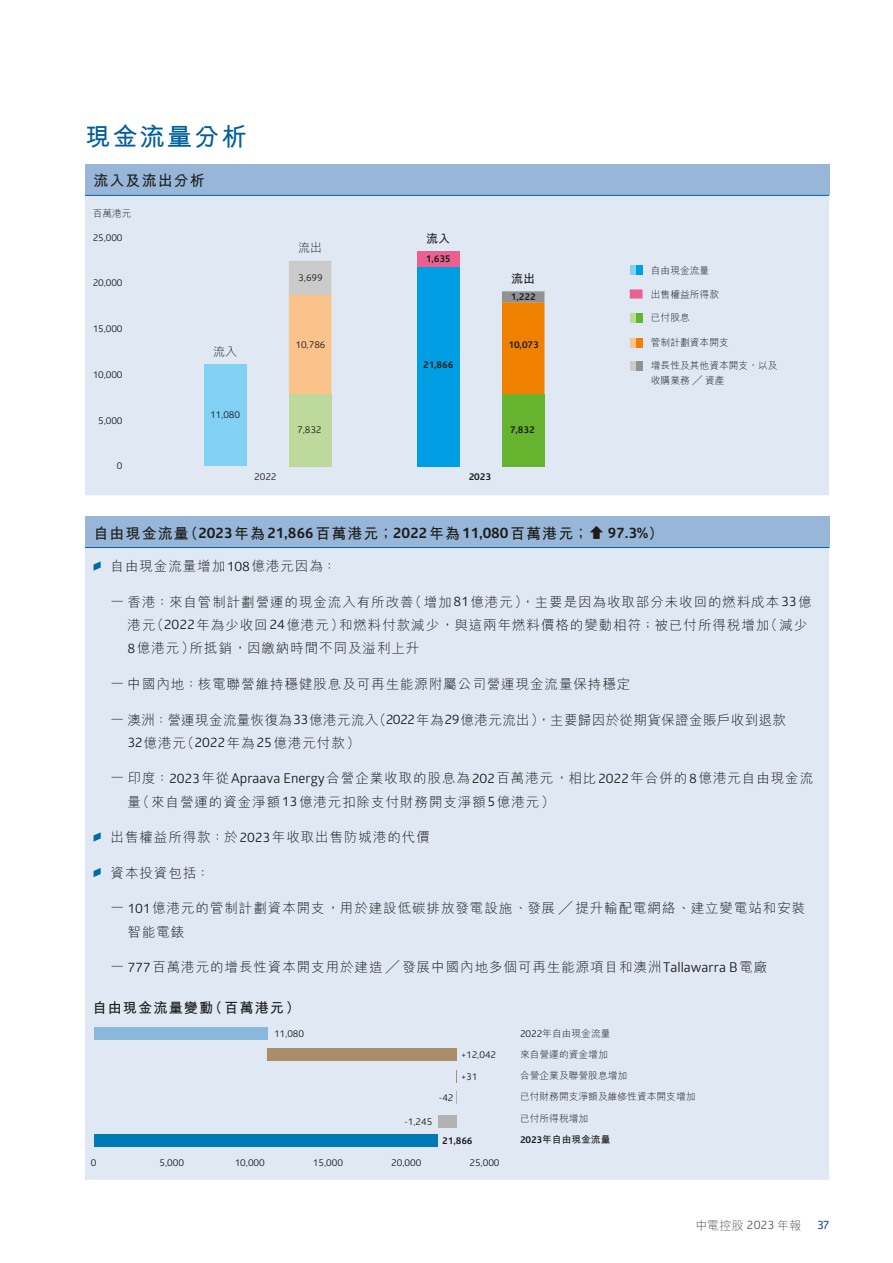
<style>
.page{position:relative;width:893px;height:1263px;background:#fff}
.page>*{position:absolute;margin:0;border:0;box-sizing:border-box;transform-origin:0 0}
.t1{font:700 25.5px "M Hei HK";letter-spacing:.07em;color:#00609c}
.t2{font:700 15px "M Hei HK";letter-spacing:.07em;color:#1c1c1b}
.t3{font:700 15px "Glober";color:#1c1c1b}
.t4{font:700 14.25px "M Hei HK";letter-spacing:.07em;color:#1c1c1b}
.t5{font:300 13.5px/23.2px "M Hei HK";letter-spacing:.07em;color:#1c1c1b}
.t6{font:300 13.5px/23.2px "M Hei HK";letter-spacing:.03em;color:#1c1c1b}
.t7{font:300 12px "M Hei HK";letter-spacing:.005em;color:#575756}
.t8{font:700 12px "M Hei HK";color:#1c1c1b}
.t9{font:300 12px "M Hei HK";color:#1c1c1b}
.t10{font:600 12px "Glober";color:#2659a6}
.t11{font:300 9.75px/14.2px "M Hei HK";color:#1c1c1b}
.t12{font:9.75px "Glober";color:#1c1c1b}
.t13{font:700 9.75px "Glober";color:#1c1c1b}
.s1{font-family:"Glober"}
.s2{font-family:"M Hei HK"}
.s3{font-family:"Glober";font-weight:400}
.s4{font-family:"Glober";font-weight:700}
.s5{font-weight:700}
</style>
<div class="page">
<div style="left:85px;top:165px;width:744px;height:30px;background:#98b6d7"></div>
<div style="left:85px;top:196px;width:744px;height:299px;background:#e0e8f4"></div>
<hr style="left:85px;top:195px;width:744px;height:1px;background:#00609c">
<div style="left:630px;top:361px;width:12px;height:9px;background:#cbcbcb"></div>
<div style="left:636px;top:361px;width:6px;height:9px;background:#929292"></div>
<div style="left:630px;top:265px;width:12px;height:9px;background:#83d0f5"></div>
<div style="left:636px;top:265px;width:6px;height:9px;background:#009fe3"></div>
<div style="left:204px;top:364px;width:42px;height:102px;background:#83d0f5"></div>
<div style="left:417px;top:266px;width:42px;height:200px;background:#009fe3"></div>
<div style="left:417px;top:251px;width:42px;height:15px;background:#ec6090"></div>
<div style="left:502px;top:394px;width:42px;height:72px;background:#65b32e"></div>
<svg style="left:502px;top:291px;width:42px;height:103px;background:#e58310"></svg>
<div style="left:289px;top:394px;width:42px;height:72px;background:#bdd99b"></div>
<svg style="left:289px;top:261px;width:42px;height:133px;background:#eec59b"></svg>
<div style="left:630px;top:314px;width:12px;height:9px;background:#bdd99b"></div>
<div style="left:636px;top:314px;width:6px;height:9px;background:#65b32e"></div>
<div style="left:630px;top:338px;width:12px;height:9px;background:#fac38b"></div>
<div style="left:636px;top:338px;width:6px;height:9px;background:#f08100"></div>
<svg style="left:630px;top:289px;width:12px;height:10px"></svg>
<div style="left:85px;top:516px;width:744px;height:31px;background:#98b6d7"></div>
<div style="left:85px;top:548px;width:744px;height:632px;background:#e0e8f4"></div>
<hr style="left:85px;top:547px;width:744px;height:1px;background:#00609c">
<svg style="left:94px;top:561px;width:7px;height:10px"></svg>
<svg style="left:94px;top:832px;width:7px;height:9px"></svg>
<svg style="left:94px;top:868px;width:7px;height:9px"></svg>
<div style="left:268px;top:1048px;width:189px;height:13px;background:#a98e69"></div>
<div style="left:94px;top:1027px;width:174px;height:13px;background:#8ab8dd"></div>
<div style="left:438px;top:1115px;width:18px;height:13px;background:#b2b2b2"></div>
<svg style="left:457px;top:1070px;width:1px;height:12px"></svg>
<div style="left:94px;top:1134px;width:344px;height:12px;background:#007ab7"></div>
<svg style="left:456px;top:1091px;width:1px;height:13px"></svg>
<h1 class="t1" style="left:85px;top:118px;width:163px">現金流量分析</h1>
<p class="t2" style="left:94px;top:169px;width:113px">流入及流出分析</p>
<p class="t11" style="left:93px;top:206px;width:40px">百萬港元</p>
<p class="t12" style="left:93px;top:230px;width:31px">25,000</p>
<p class="t8" style="left:426px;top:229px;width:25px">流入</p>
<p class="t9" style="left:298px;top:239px;width:25px">流出</p>
<p class="t12" style="left:93px;top:276px;width:31px">20,000</p>
<p class="t12" style="left:93px;top:322px;width:31px">15,000</p>
<p class="t12" style="left:93px;top:368px;width:31px">10,000</p>
<p class="t12" style="left:98px;top:413px;width:26px">5,000</p>
<p class="t12" style="left:117px;top:459px;width:7px">0</p>
<p class="t12" style="left:298px;top:271px;width:26px">3,699</p>
<p class="t13" style="left:426px;top:252px;width:26px">1,635</p>
<p class="t9" style="left:213px;top:343px;width:25px">流入</p>
<p class="t12" style="left:295px;top:338px;width:31px">10,786</p>
<p class="t13" style="left:423px;top:358px;width:32px">21,866</p>
<p class="t12" style="left:210px;top:408px;width:31px">11,080</p>
<p class="t12" style="left:297px;top:423px;width:26px">7,832</p>
<p class="t12" style="left:254px;top:470px;width:24px">2022</p>
<p class="t13" style="left:469px;top:470px;width:24px">2023</p>
<p class="t8" style="left:511px;top:270px;width:25px">流出</p>
<p class="t13" style="left:511px;top:290px;width:26px">1,222</p>
<p class="t13" style="left:508px;top:338px;width:32px">10,073</p>
<p class="t13" style="left:510px;top:423px;width:26px">7,832</p>
<p class="t11" style="left:651px;top:262px;width:60px">自由現金流量</p>
<p class="t11" style="left:651px;top:287px;width:70px">出售權益所得款</p>
<p class="t11" style="left:651px;top:310px;width:40px">已付股息</p>
<p class="t11" style="left:651px;top:335px;width:79px">管制計劃資本開支</p>
<p class="t11" style="left:651px;top:358px;width:128px">增長性及其他資本開支，以及收購業務 ╱ 資產</p>
<p class="t2" style="left:94px;top:522px;width:496px">自由現金流量（<span class="s1">2023</span>年為<span class="s1">21,866</span>百萬港元； <span class="s1">2022</span>年為<span class="s1">11,080</span>百萬港元；</p>
<p class="t3" style="left:608px;top:522px;width:57px">97.3%<span class="s2">）</span></p>
<p class="t5" style="left:111px;top:554px;width:227px">自由現金流量增加<span class="s3">108</span>億港元因為：</p>
<p class="t5" style="left:128px;top:590px;width:686px;text-indent:-17px">一香港：來自管制計劃營運的現金流入有所改善（增加<span class="s3">81</span>億港元），主要是因為收取部分未收回的燃料成本<span class="s3">33</span>億港元（<span class="s3">2022</span>年為少收回<span class="s3">24</span>億港元）和燃料付款減少，與這兩年燃料價格的變動相符；被已付所得稅增加（減少<br><span class="s3">8</span>億港元）所抵銷，因繳納時間不同及溢利上升</p>
<p class="t5" style="left:111px;top:672px;width:521px">一中國內地：核電聯營維持穩健股息及可再生能源附屬公司營運現金流量保持穩定</p>
<p class="t6" style="left:128px;top:707px;width:660px;text-indent:-17px">一澳洲：營運現金流量恢復為<span class="s3">33</span>億港元流入（<span class="s3">2022</span>年為<span class="s3">29</span>億港元流出），主要歸因於從期貨保證金賬戶收到退款<br><span class="s3">32</span>億港元（<span class="s3">2022</span>年為<span class="s3">25</span>億港元付款）</p>
<p class="t5" style="left:128px;top:766px;width:687px;text-indent:-17px">一印度：<span class="s3">2023</span>年從<span class="s3">Apraava Energy</span>合營企業收取的股息為<span class="s3">202</span>百萬港元，相比<span class="s3">2022</span>年合併的<span class="s3">8</span>億港元自由現金流量（來自營運的資金淨額<span class="s3">13</span>億港元扣除支付財務開支淨額<span class="s3">5</span>億港元）</p>
<p class="t5" style="left:111px;top:825px;width:321px">出售權益所得款：於<span class="s3">2023</span>年收取出售防城港的代價</p>
<p class="t5" style="left:111px;top:861px;width:101px">資本投資包括：</p>
<p class="t5" style="left:128px;top:896px;width:679px;text-indent:-17px">一 <span class="s3">101</span>億港元的管制計劃資本開支，用於建設低碳排放發電設施、發展 ╱ 提升輸配電網絡、建立變電站和安裝智能電錶</p>
<p class="t5" style="left:111px;top:955px;width:658px">一 <span class="s3">777</span>百萬港元的增長性資本開支用於建造 ╱ 發展中國內地多個可再生能源項目和澳洲<span class="s3">Tallawarra B</span>電廠</p>
<p class="t4" style="left:92px;top:997px;width:209px">自由現金流量變動（百萬港元）</p>
<p class="t12" style="left:274px;top:1027px;width:31px">11,080</p>
<p class="t12" style="left:404px;top:1114px;width:29px">-1,245</p>
<p class="t12" style="left:462px;top:1048px;width:36px">+12,042</p>
<p class="t12" style="left:439px;top:1090px;width:16px">-42</p>
<p class="t12" style="left:462px;top:1069px;width:17px">+31</p>
<p class="t13" style="left:442px;top:1133px;width:32px">21,866</p>
<p class="t12" style="left:91px;top:1156px;width:7px">0</p>
<p class="t12" style="left:159px;top:1156px;width:26px">5,000</p>
<p class="t12" style="left:235px;top:1156px;width:31px">10,000</p>
<p class="t12" style="left:313px;top:1156px;width:31px">15,000</p>
<p class="t12" style="left:391px;top:1156px;width:31px">20,000</p>
<p class="t12" style="left:469px;top:1156px;width:31px">25,000</p>
<p class="t11" style="left:520px;top:1025px;width:92px"><span class="s3">2022</span>年自由現金流量</p>
<p class="t11" style="left:520px;top:1043px;width:109px;line-height:21.3px">來自營運的資金增加<br>合營企業及聯營股息增加</p>
<p class="t11" style="left:520px;top:1089px;width:177px">已付財務開支淨額及維修性資本開支增加</p>
<p class="t11" style="left:520px;top:1107px;width:92px;line-height:21.1px">已付所得稅增加<br><span class="s4">2023</span><span class="s5">年自由現金流量</span></p>
<p class="t7" style="left:696px;top:1217px;width:107px">中電控股 <span class="s3">2023</span> 年報</p>
<p class="t10" style="left:817px;top:1216px;width:13px">37</p>
</div>
